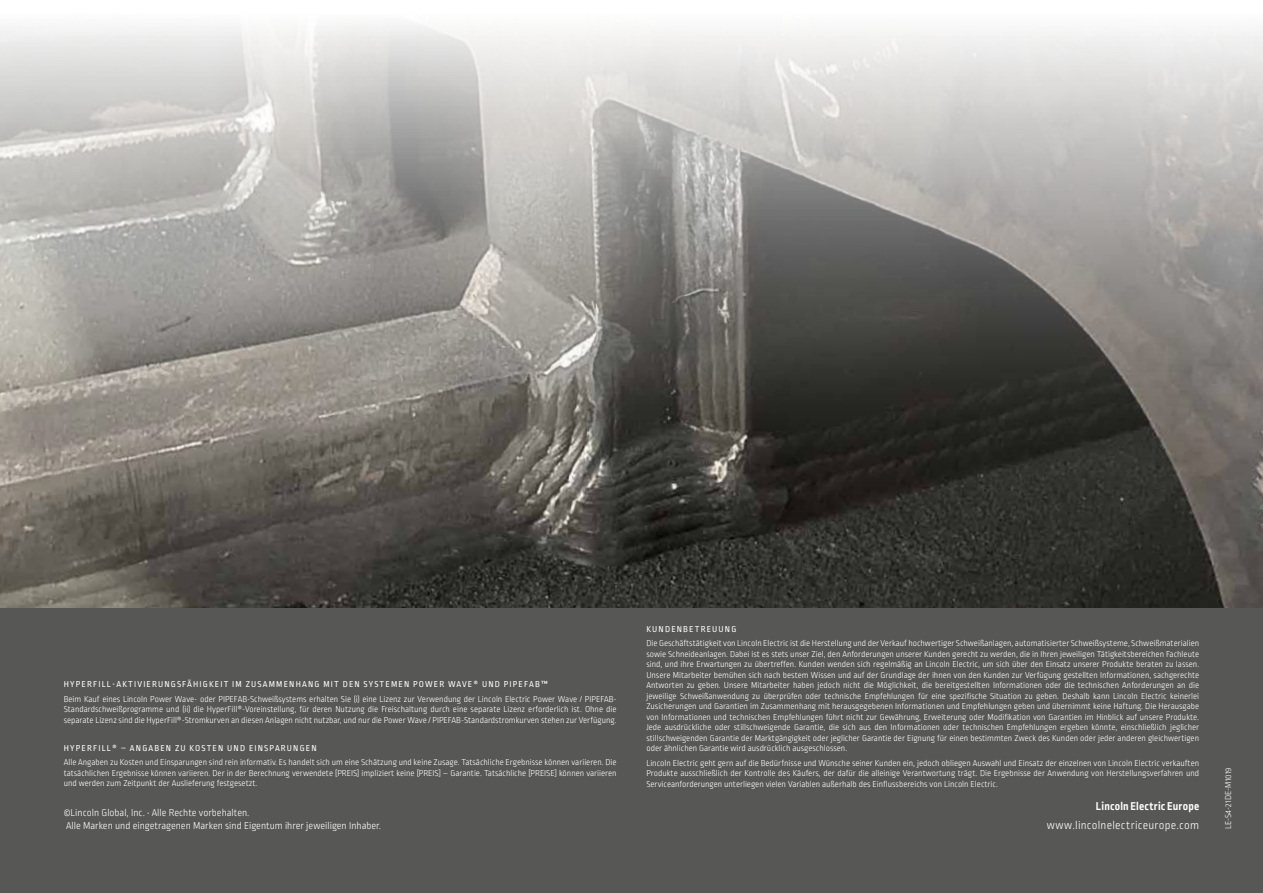
<style>
.page{position:relative;width:1263px;height:893px;background:#fff}
.page>*{position:absolute;margin:0;border:0;box-sizing:border-box;transform-origin:0 0}
.t1{font:300 12px "Ropa Sans Pro";letter-spacing:.02em;color:#fff}
.t2{font:700 12px "Ropa Sans Pro";letter-spacing:.015em;color:#fff}
.t3{font:300 10.5px/13.5px "Ropa Sans Pro";color:#fff}
.t4{font:300 9px/10.5px "Ropa Sans Pro";color:#fff;text-align:justify}
.t5{font:9px "Ropa Sans Pro";letter-spacing:.13em;color:#fff}
</style>
<div class="page">
<img style="left:0;top:25px;width:1263px;height:584px">
<div style="left:0;top:609px;width:1263px;height:284px;background:#575756"></div>
<p class="t5" style="left:64px;top:679px;width:486px">HYPERFILL-AKTIVIERUNGSFÄHIGKEIT IM ZUSAMMENHANG MIT DEN SYSTEMEN POWER WAVE® UND PIPEFAB™</p>
<p class="t4" style="left:64px;top:694px;width:554px">Beim Kauf eines Lincoln Power Wave- oder PIPEFAB-Schweißsystems erhalten Sie (i) eine Lizenz zur Verwendung der Lincoln Electric Power Wave / PIPEFAB-Standardschweißprogramme und (ii) die HyperFill®-Voreinstellung, für deren Nutzung die Freischaltung durch eine separate Lizenz erforderlich ist. Ohne die separate Lizenz sind die HyperFill®-Stromkurven an diesen Anlagen nicht nutzbar, und nur die Power Wave / PIPEFAB-Standardstromkurven stehen zur Verfügung.</p>
<p class="t5" style="left:64px;top:743px;width:254px">HYPERFILL® – ANGABEN ZU KOSTEN UND EINSPARUNGEN</p>
<p class="t4" style="left:64px;top:758px;width:554px">Alle Angaben zu Kosten und Einsparungen sind rein informativ. Es handelt sich um eine Schätzung und keine Zusage. Tatsächliche Ergebnisse können variieren. Die tatsächlichen Ergebnisse können variieren. Der in der Berechnung verwendete [PREIS] impliziert keine [PREIS] – Garantie. Tatsächliche [PREISE] können variieren und werden zum Zeitpunkt der Auslieferung festgesetzt.</p>
<p class="t3" style="left:64px;top:806px;width:319px">©Lincoln Global, Inc. • Alle Rechte vorbehalten.<br>Alle Marken und eingetragenen Marken sind Eigentum ihrer jeweiligen Inhaber.</p>
<p class="t5" style="left:646px;top:624px;width:91px">KUNDENBETREUUNG</p>
<p class="t4" style="left:646px;top:639px;width:554px">Die Geschäftstätigkeit von Lincoln Electric ist die Herstellung und der Verkauf hochwertiger Schweißanlagen, automatisierter Schweißsysteme, Schweißmaterialien sowie Schneideanlagen. Dabei ist es stets unser Ziel, den Anforderungen unserer Kunden gerecht zu werden, die in Ihren jeweiligen Tätigkeitsbereichen Fachleute sind, und ihre Erwartungen zu übertreffen. Kunden wenden sich regelmäßig an Lincoln Electric, um sich über den Einsatz unserer Produkte beraten zu lassen.<br>Unsere Mitarbeiter bemühen sich nach bestem Wissen und auf der Grundlage der ihnen von den Kunden zur Verfügung gestellten Informationen, sachgerechte Antworten zu geben. Unsere Mitarbeiter haben jedoch nicht die Möglichkeit, die bereitgestellten Informationen oder die technischen Anforderungen an die jeweilige Schweißanwendung zu überprüfen oder technische Empfehlungen für eine spezifische Situation zu geben. Deshalb kann Lincoln Electric keinerlei Zusicherungen und Garantien im Zusammenhang mit herausgegebenen Informationen und Empfehlungen geben und übernimmt keine Haftung. Die Herausgabe von Informationen und technischen Empfehlungen führt nicht zur Gewährung, Erweiterung oder Modifikation von Garantien im Hinblick auf unsere Produkte.<br>Jede ausdrückliche oder stillschweigende Garantie, die sich aus den Informationen oder technischen Empfehlungen ergeben könnte, einschließlich jeglicher stillschweigenden Garantie der Marktgängigkeit oder jeglicher Garantie der Eignung für einen bestimmten Zweck des Kunden oder jeder anderen gleichwertigen oder ähnlichen Garantie wird ausdrücklich ausgeschlossen.</p>
<p class="t4" style="left:646px;top:758px;width:554px">Lincoln Electric geht gern auf die Bedürfnisse und Wünsche seiner Kunden ein, jedoch obliegen Auswahl und Einsatz der einzelnen von Lincoln Electric verkauften Produkte ausschließlich der Kontrolle des Käufers, der dafür die alleinige Verantwortung trägt. Die Ergebnisse der Anwendung von Herstellungsverfahren und Serviceanforderungen unterliegen vielen Variablen außerhalb des Einflussbereichs von Lincoln Electric.</p>
<p class="t4" style="left:1223px;top:829px;width:63px;rotate:-90deg">LE-S4-21DE-M1019</p>
<h1 class="t2" style="left:1096px;top:799px;width:105px">Lincoln Electric Europe</h1>
<h1 class="t1" style="left:1047px;top:819px;width:154px">www.lincolnelectriceurope.com</h1>
</div>
